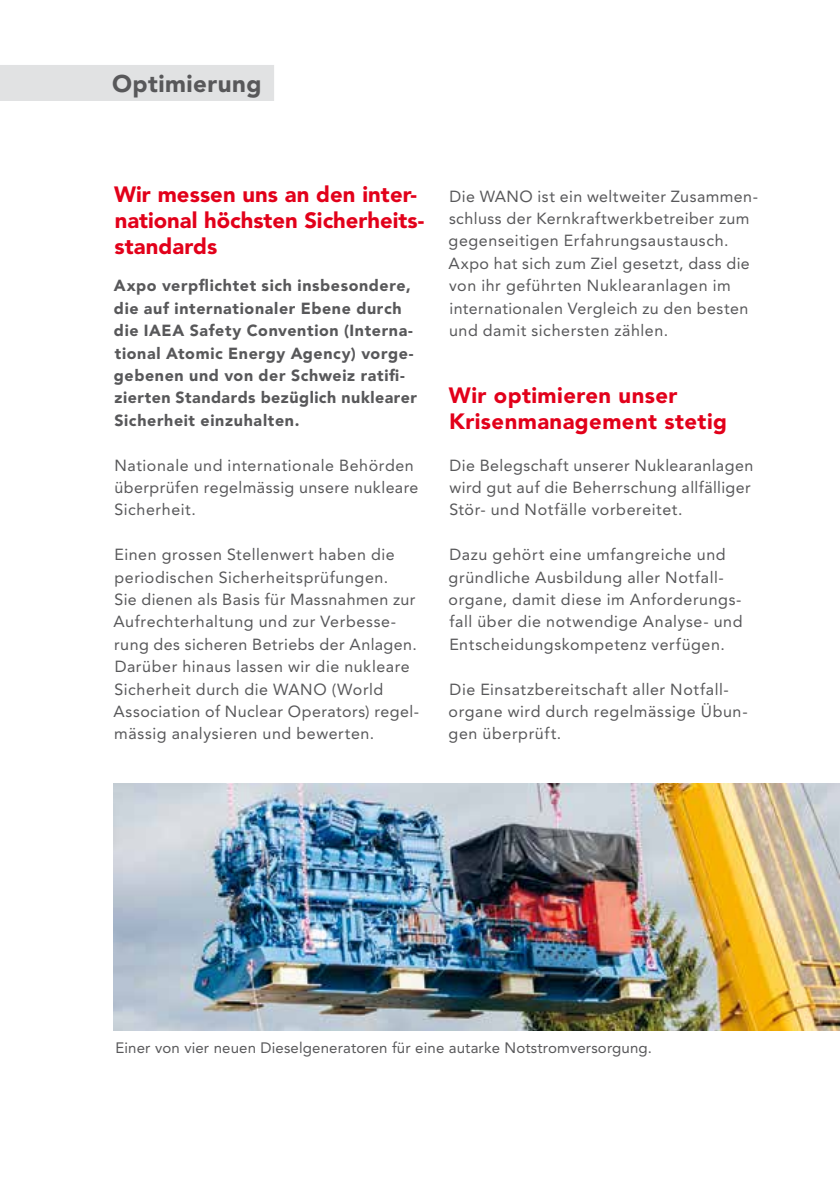
<style>
.page{position:relative;width:840px;height:1191px;background:#fff}
.page>*{position:absolute;margin:0;border:0;box-sizing:border-box;transform-origin:0 0}
.t1{font:900 24px "Avenir";letter-spacing:.02em;color:#58585a}
.t2{font:900 22px/26px "Avenir";letter-spacing:.005em;color:#e2001a}
.t3{font:16px/22.4px "Avenir";letter-spacing:.035em;color:#58585a}
.t4{font:900 16px/22.4px "Avenir";letter-spacing:.04em;color:#58585a}
.t5{font:15px "Avenir";letter-spacing:.01em;color:#58585a}
</style>
<div class="page">
<img style="left:113px;top:783px;width:726px;height:247px">
<div style="left:0;top:65px;width:274px;height:36px;background:#e1e2e3"></div>
<h1 class="t1" style="left:112px;top:69px;width:151px">Optimierung</h1>
<h2 class="t2" style="left:114px;top:181px;width:311px">Wir messen uns an den inter&shy;national höchsten Sicherheits&shy;standards</h2>
<p class="t4" style="left:114px;top:274px;width:305px">Axpo verpflichtet sich insbesondere, die auf internationaler Ebene durch die IAEA Safety Convention (Interna&shy;tional Atomic Energy Agency) vorge&shy;gebenen und von der Schweiz ratifi&shy;zierten Standards bezüglich nuklearer Sicherheit einzuhalten.</p>
<p class="t3" style="left:114px;top:454px;width:305px">Nationale und internationale Behörden überprüfen regelmässig unsere nukleare<br>Sicherheit.</p>
<p class="t3" style="left:113px;top:543px;width:307px">Einen grossen Stellenwert haben die periodischen Sicherheitsprüfungen.<br>Sie dienen als Basis für Massnahmen zur Aufrechterhaltung und zur Verbesse&shy;rung des sicheren Betriebs der Anlagen.<br>Darüber hinaus lassen wir die nukleare Sicherheit durch die WANO (World Association of Nuclear Operators) regel&shy;mässig analysieren und bewerten.</p>
<p class="t3" style="left:448px;top:185px;width:311px">Die WANO ist ein weltweiter Zusammen&shy;schluss der Kernkraftwerkbetreiber zum gegenseitigen Erfahrungsaustausch.<br>Axpo hat sich zum Ziel gesetzt, dass die von ihr geführten Nuklearanlagen im internationalen Vergleich zu den besten und damit sichersten zählen.</p>
<h2 class="t2" style="left:448px;top:382px;width:279px">Wir optimieren unser<br>Krisenmanagement stetig</h2>
<p class="t3" style="left:449px;top:454px;width:305px">Die Belegschaft unserer Nuklearanlagen wird gut auf die Beherrschung allfälliger<br>Stör- und Notfälle vorbereitet.</p>
<p class="t3" style="left:448px;top:543px;width:295px">Dazu gehört eine umfangreiche und gründliche Ausbildung aller Notfall&shy;organe, damit diese im Anforderungs&shy;fall über die notwendige Analyse- und Entscheidungskompetenz verfügen.</p>
<p class="t3" style="left:448px;top:678px;width:300px">Die Einsatzbereitschaft aller Notfall&shy;organe wird durch regelmässige Übun&shy;gen überprüft.</p>
<p class="t5" style="left:115px;top:1039px;width:537px">Einer von vier neuen Dieselgeneratoren für eine autarke Notstromversorgung.</p>
</div>
